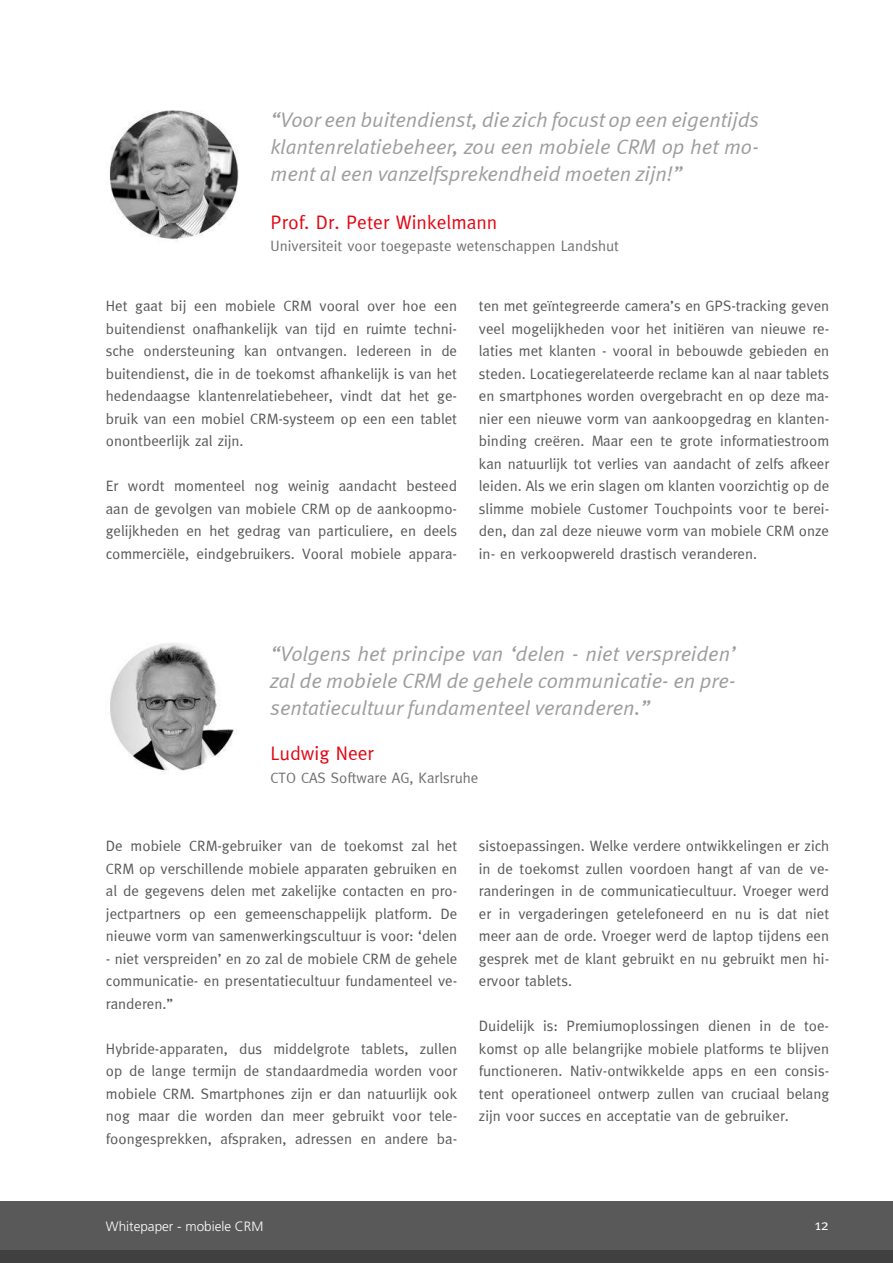
<style>
.page{position:relative;width:893px;height:1263px;background:#fff}
.page>*{position:absolute;margin:0;border:0;box-sizing:border-box;transform-origin:0 0}
.t1{font:italic 21px/27px "Meta Normal";color:#9d9d9c;text-align:justify}
.t2{font:19.5px "Meta Normal";color:#e30613}
.t3{font:15px/22.5px "Meta Normal";color:#575756;text-align:justify}
.t4{font:15px "Meta Normal";color:#706f6f}
.t5{font:15px "Meta Normal";color:#fff}
.t6{font:300 13.5px "Frutiger LT Std";color:#fff}
</style>
<div class="page">
<div style="left:0;top:1201px;width:893px;height:54px;background:#595959"></div>
<div style="left:0;top:1250px;width:893px;height:13px;background:#404040"></div>
<img style="left:109px;top:111px;width:130px;height:130px">
<img style="left:110px;top:643px;width:124px;height:129px">
<h1 class="t1" style="left:271px;top:106px;width:490px">“Voor een buitendienst, die zich focust op een eigentijds klantenrelatiebeheer, zou een mobiele CRM op het mo&shy;ment al een vanzelfsprekendheid moeten zijn!”</h1>
<h2 class="t2" style="left:271px;top:211px;width:228px">Prof. Dr. Peter Winkelmann</h2>
<p class="t4" style="left:271px;top:237px;width:350px">Universiteit voor toegepaste wetenschappen Landshut</p>
<p class="t3" style="left:106px;top:295px;width:353px">Het gaat bij een mobiele CRM vooral over hoe een buitendienst onafhankelijk van tijd en ruimte techni&shy;sche ondersteuning kan ontvangen. Iedereen in de buitendienst, die in de toekomst afhankelijk is van het hedendaagse klantenrelatiebeheer, vindt dat het ge&shy;bruik van een mobiel CRM-systeem op een een tablet onontbeerlijk zal zijn.</p>
<p class="t3" style="left:106px;top:475px;width:353px">Er wordt momenteel nog weinig aandacht besteed aan de gevolgen van mobiele CRM op de aankoopmo&shy;gelijkheden en het gedrag van particuliere, en deels commerciële, eindgebruikers. Vooral mobiele appara-</p>
<p class="t3" style="left:479px;top:295px;width:352px">ten met geïntegreerde camera’s en GPS-tracking geven veel mogelijkheden voor het initiëren van nieuwe re&shy;laties met klanten - vooral in bebouwde gebieden en steden. Locatiegerelateerde reclame kan al naar tablets en smartphones worden overgebracht en op deze ma&shy;nier een nieuwe vorm van aankoopgedrag en klanten&shy;binding creëren. Maar een te grote informatiestroom kan natuurlijk tot verlies van aandacht of zelfs afkeer leiden. Als we erin slagen om klanten voorzichtig op de slimme mobiele Customer Touchpoints voor te berei&shy;den, dan zal deze nieuwe vorm van mobiele CRM onze in- en verkoopwereld drastisch veranderen.</p>
<h1 class="t1" style="left:271px;top:640px;width:467px">“Volgens het principe van ‘delen - niet verspreiden’ zal de mobiele CRM de gehele communicatie- en pre&shy;sentatiecultuur fundamenteel veranderen.”</h1>
<h2 class="t2" style="left:271px;top:742px;width:105px">Ludwig Neer</h2>
<p class="t4" style="left:271px;top:769px;width:209px">CTO CAS Software AG, Karlsruhe</p>
<p class="t3" style="left:106px;top:835px;width:353px">De mobiele CRM-gebruiker van de toekomst zal het CRM op verschillende mobiele apparaten gebruiken en al de gegevens delen met zakelijke contacten en pro&shy;jectpartners op een gemeenschappelijk platform. De nieuwe vorm van samenwerkingscultuur is voor: ‘delen</p>
<p class="t3" style="left:106px;top:947px;width:353px">- niet verspreiden’ en zo zal de mobiele CRM de gehele communicatie- en presentatiecultuur fundamenteel ve&shy;randeren.”</p>
<p class="t3" style="left:106px;top:1037px;width:353px">Hybride-apparaten, dus middelgrote tablets, zullen op de lange termijn de standaardmedia worden voor mobiele CRM. Smartphones zijn er dan natuurlijk ook nog maar die worden dan meer gebruikt voor tele&shy;foongesprekken, afspraken, adressen en andere ba-</p>
<p class="t3" style="left:479px;top:835px;width:352px">sistoepassingen. Welke verdere ontwikkelingen er zich in de toekomst zullen voordoen hangt af van de ve&shy;randeringen in de communicatiecultuur. Vroeger werd er in vergaderingen getelefoneerd en nu is dat niet meer aan de orde. Vroeger werd de laptop tijdens een gesprek met de klant gebruikt en nu gebruikt men hi&shy;ervoor tablets.</p>
<p class="t3" style="left:479px;top:1015px;width:352px">Duidelijk is: Premiumoplossingen dienen in de toe&shy;komst op alle belangrijke mobiele platforms te blijven functioneren. Nativ-ontwikkelde apps en een consis&shy;tent operationeel ontwerp zullen van cruciaal belang zijn voor succes en acceptatie van de gebruiker.</p>
<p class="t6" style="left:106px;top:1218px;width:159px">Whitepaper - mobiele CRM</p>
<p class="t5" style="left:815px;top:1216px;width:16px">12</p>
</div>
